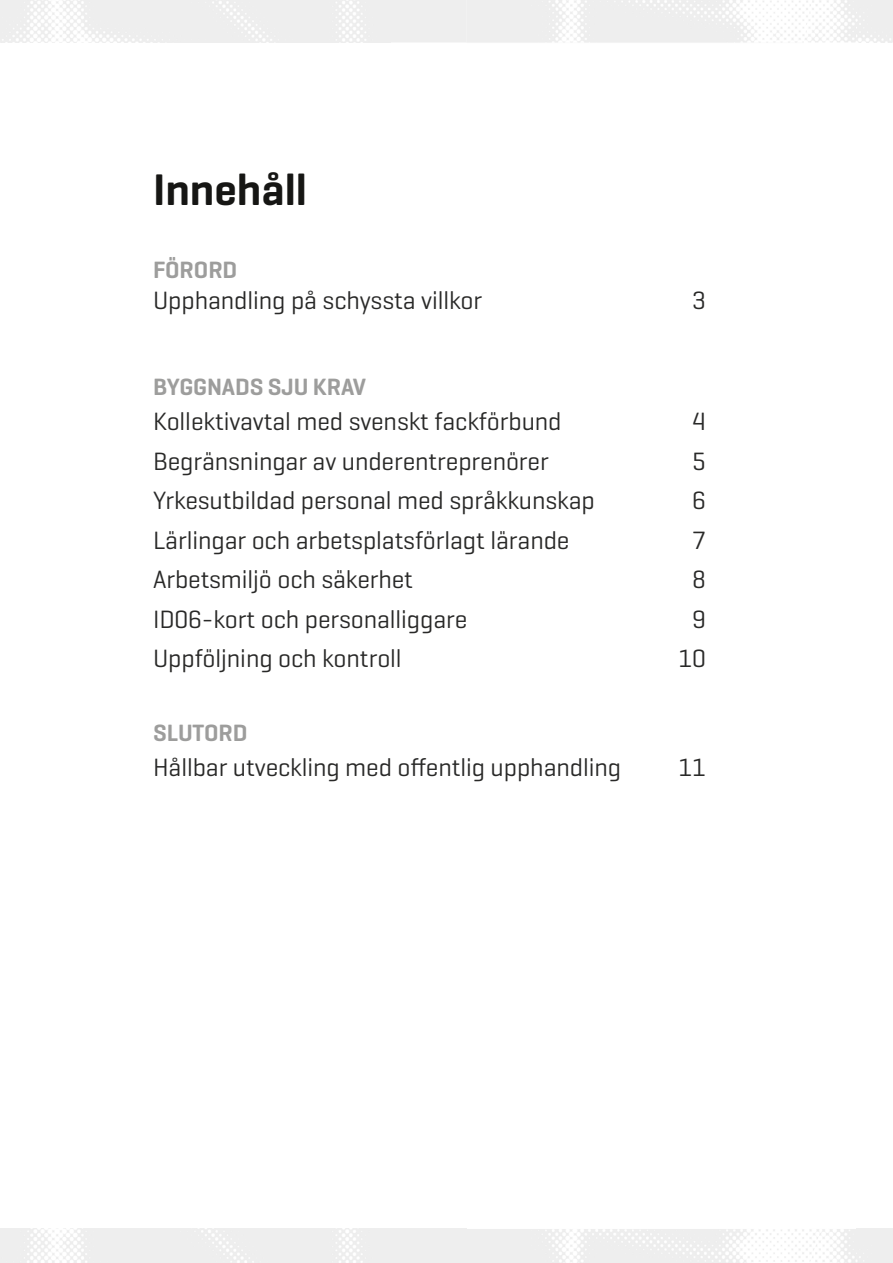
<style>
.page{position:relative;width:893px;height:1263px;background:#fff}
.page>*{position:absolute;margin:0;border:0;box-sizing:border-box;transform-origin:0 0}
.t1{font:600 45px "Geogrotesque";color:#161614}
.t2{font:25.5px "Geogrotesque";letter-spacing:-.005em;color:#292928}
.t3{font:600 24px "Geogrotesque";letter-spacing:-.005em;color:#9d9d9c}
</style>
<div class="page">
<div style="left:390px;top:1229px;width:76px;height:34px;background:#eee"></div>
<div style="left:390px;top:0;width:76px;height:43px;background:#eee"></div>
<h1 class="t1" style="left:153px;top:161px;width:156px">Innehåll</h1>
<p class="t3" style="left:153px;top:254px;width:86px">FÖRORD</p>
<p class="t2" style="left:153px;top:284px;width:331px">Upphandling på schyssta villkor</p>
<p class="t2" style="left:692px;top:284px;width:15px">3</p>
<p class="t3" style="left:153px;top:372px;width:215px">BYGGNADS SJU KRAV</p>
<p class="t2" style="left:153px;top:405px;width:410px">Kollektivavtal med svenskt fackförbund</p>
<p class="t2" style="left:692px;top:405px;width:15px">4</p>
<p class="t2" style="left:153px;top:445px;width:397px">Begränsningar av underentreprenörer</p>
<p class="t2" style="left:692px;top:445px;width:15px">5</p>
<p class="t2" style="left:153px;top:484px;width:443px">Yrkesutbildad personal med språkkunskap</p>
<p class="t2" style="left:692px;top:484px;width:15px">6</p>
<p class="t2" style="left:153px;top:524px;width:418px">Lärlingar och arbetsplatsförlagt lärande</p>
<p class="t2" style="left:692px;top:524px;width:15px">7</p>
<p class="t2" style="left:153px;top:563px;width:262px">Arbetsmiljö och säkerhet</p>
<p class="t2" style="left:692px;top:563px;width:15px">8</p>
<p class="t2" style="left:153px;top:603px;width:316px">ID06-kort och personalliggare</p>
<p class="t2" style="left:692px;top:603px;width:15px">9</p>
<p class="t2" style="left:153px;top:642px;width:250px">Uppföljning och kontroll</p>
<p class="t2" style="left:678px;top:642px;width:29px">10</p>
<p class="t3" style="left:153px;top:717px;width:96px">SLUTORD</p>
<p class="t2" style="left:153px;top:751px;width:470px">Hållbar utveckling med offentlig upphandling</p>
<p class="t2" style="left:678px;top:751px;width:29px">11</p>
</div>
